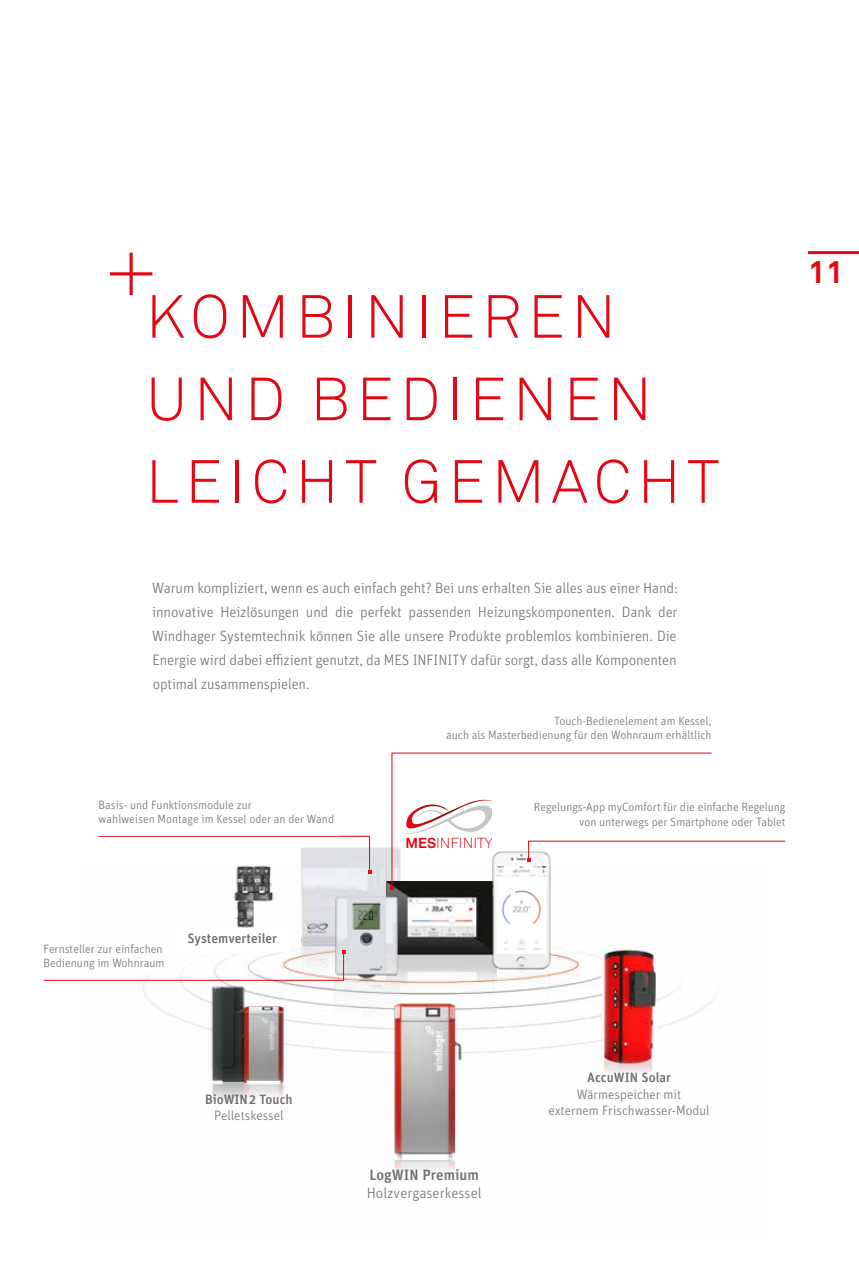
<style>
.page{position:relative;width:859px;height:1263px;background:#fff}
.page>*{position:absolute;margin:0;border:0;box-sizing:border-box;transform-origin:0 0}
.t1{font:300 60px/82.5px "Akkurat Pro";letter-spacing:.11em;color:#e30613}
.t2{font:700 31.5px "Akkurat Pro";color:#e30613}
.t3{font:300 15px/24px "Unit OT";letter-spacing:-.01em;color:#706f6f;text-align:justify}
.t4{font:500 15px "Unit OT";color:#706f6f}
.t5{font:300 14.4px "Akkurat Pro";color:#e30613}
.t6{font:300 13.5px/16.2px "Unit OT";color:#706f6f;text-align:center}
.t7{font:500 13.5px "Unit OT";color:#706f6f}
.t8{font:300 12px/14.4px "Unit OT";color:#706f6f;text-align:right}
.s1{font-weight:700}
</style>
<div class="page">
<svg style="left:110px;top:253px;width:42px;height:42px"></svg>
<img style="left:143px;top:943px;width:569px;height:129px">
<img style="left:296px;top:847px;width:95px;height:104px">
<img style="left:387px;top:882px;width:101px;height:116px">
<img style="left:603px;top:944px;width:53px;height:127px">
<img style="left:234px;top:874px;width:40px;height:54px">
<img style="left:318px;top:893px;width:105px;height:129px">
<svg style="left:43px;top:951px;width:302px;height:30px"></svg>
<img style="left:488px;top:889px;width:65px;height:183px">
<svg style="left:712px;top:840px;width:74px;height:2px"></svg>
<svg style="left:98px;top:835px;width:273px;height:39px"></svg>
<div style="left:175px;top:928px;width:115px;height:24px;background:#fff"></div>
<div style="left:99px;top:795px;width:242px;height:41px;background:#fff"></div>
<svg style="left:391px;top:752px;width:321px;height:137px"></svg>
<div style="left:402px;top:799px;width:90px;height:52px;background:#fff"></div>
<svg style="left:404px;top:800px;width:88px;height:34px"></svg>
<img style="left:191px;top:981px;width:119px;height:118px">
<img style="left:327px;top:998px;width:201px;height:175px">
<hr style="left:808px;top:251px;width:51px;height:3px;background:#e30613">
<h1 class="t1" style="left:146px;top:275px;width:575px">KOMBINIEREN<br>UND BEDIENEN<br>LEICHT GEMACHT</h1>
<h2 class="t2" style="left:808px;top:253px;width:37px">11</h2>
<p class="t3" style="left:152px;top:576px;width:527px">Warum kompliziert, wenn es auch einfach geht? Bei uns erhalten Sie alles aus einer Hand: innovative Heizlösungen und die perfekt passenden Heizungskomponenten. Dank der Windhager Systemtechnik können Sie alle unsere Produkte problemlos kombinieren. Die Energie wird dabei effizient genutzt, da MES INFINITY dafür sorgt, dass alle Komponenten optimal zusammenspielen.</p>
<p class="t8" style="left:99px;top:797px;width:237px;text-align:left">Basis- und Funktionsmodule zur<br>wahlweisen Montage im Kessel oder an der Wand</p>
<p class="t8" style="left:446px;top:713px;width:267px">Touch-Bedienelement am Kessel,<br>auch als Masterbedienung für den Wohnraum erhältlich</p>
<p class="t5" style="left:405px;top:834px;width:89px"><span class="s1">MES</span>INFINITY</p>
<p class="t8" style="left:534px;top:800px;width:253px">Regelungs-App myComfort für die einfache Regelung von unterwegs per Smartphone oder Tablet</p>
<p class="t8" style="left:44px;top:941px;width:122px;text-align:left">Fernsteller zur einfachen<br>Bedienung im Wohnraum</p>
<p class="t7" style="left:188px;top:930px;width:91px">Systemverteiler</p>
<p class="t7" style="left:205px;top:1091px;width:89px">BioWIN2 Touch</p>
<p class="t6" style="left:214px;top:1107px;width:71px">Pelletskessel</p>
<p class="t4" style="left:369px;top:1165px;width:111px">LogWIN Premium</p>
<p class="t3" style="left:367px;top:1181px;width:116px">Holzvergaserkessel</p>
<p class="t7" style="left:587px;top:1069px;width:85px">AccuWIN Solar</p>
<p class="t6" style="left:549px;top:1086px;width:163px">Wärmespeicher mit<br>externem Frischwasser-Modul</p>
</div>
